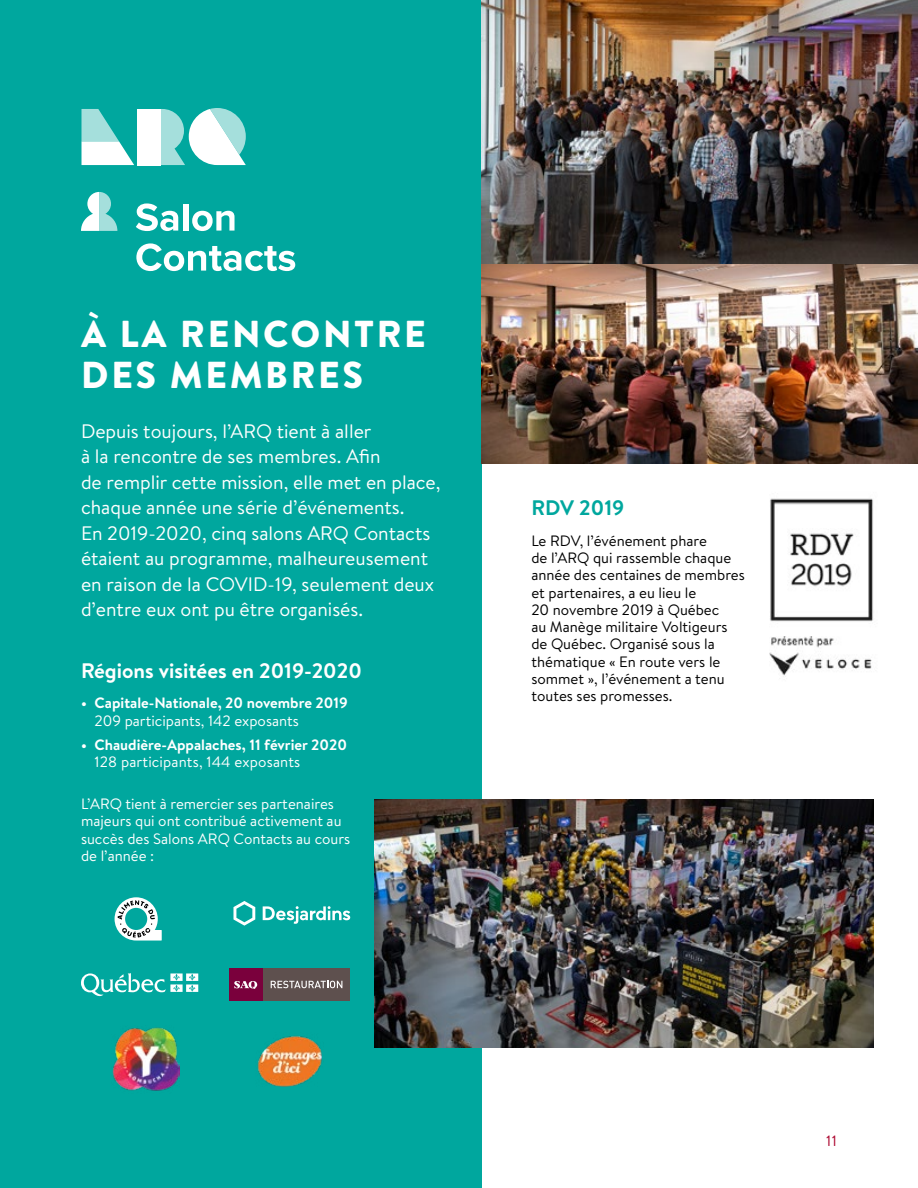
<style>
.page{position:relative;width:918px;height:1188px;background:#fff}
.page>*{position:absolute;margin:0;border:0;box-sizing:border-box;transform-origin:0 0}
.t1{font:900 37.5px/40.5px "Brandon Text";letter-spacing:.07em;color:#fff}
.t2{font:700 21px "Brandon Text";color:#fff}
.t3{font:700 21px "Brandon Text";color:#00a79e}
.t4{font:19.5px/25.5px "Brandon Text";color:#fff}
.t5{font:15px/17.2px "Brandon Text";color:#000}
.t6{font:15px/17.2px "Brandon Text";color:#fff}
.t7{font:700 15px "Brandon Text";color:#fff}
.t8{font:15px "Brandon Text";color:#ad0830}
</style>
<div class="page">
<div style="left:0;top:0;width:482px;height:1188px;background:#00a79e"></div>
<svg style="left:115px;top:897px;width:47px;height:44px"></svg>
<div style="left:229px;top:969px;width:33px;height:32px;background:#7a003c"></div>
<div style="left:264px;top:969px;width:86px;height:32px;background:#5e504e"></div>
<svg style="left:271px;top:981px;width:71px;height:7px"></svg>
<svg style="left:234px;top:981px;width:23px;height:8px"></svg>
<svg style="left:233px;top:901px;width:22px;height:25px"></svg>
<svg style="left:263px;top:906px;width:87px;height:18px"></svg>
<svg style="left:81px;top:973px;width:117px;height:23px"></svg>
<svg style="left:161px;top:108px;width:85px;height:57px"></svg>
<div style="left:137px;top:109px;width:24px;height:56px;background:#fff"></div>
<svg style="left:82px;top:109px;width:52px;height:56px"></svg>
<svg style="left:136px;top:203px;width:42px;height:28px"></svg>
<div style="left:183px;top:204px;width:5px;height:27px;background:#fff"></div>
<svg style="left:192px;top:211px;width:43px;height:20px"></svg>
<svg style="left:136px;top:243px;width:159px;height:28px"></svg>
<svg style="left:81px;top:192px;width:36px;height:39px"></svg>
<img style="left:375px;top:800px;width:499px;height:248px">
<img style="left:112px;top:1027px;width:68px;height:64px">
<img style="left:257px;top:1036px;width:65px;height:51px">
<img style="left:481px;top:0;width:437px;height:464px">
<img style="left:769px;top:498px;width:105px;height:178px">
<h1 class="t1" style="left:81px;top:313px;width:346px">À LA RENCONTRE<br>DES MEMBRES</h1>
<p class="t4" style="left:81px;top:417px;width:361px">Depuis toujours, l’ARQ tient à aller<br>à la rencontre de ses membres. Afin<br>de remplir cette mission, elle met en place, chaque année une série d’événements.<br>En 2019-2020, cinq salons ARQ Contacts étaient au programme, malheureusement en raison de la COVID-19, seulement deux d’entre eux ont pu être organisés.</p>
<p class="t2" style="left:81px;top:656px;width:282px">Régions visitées en 2019-2020</p>
<p class="t7" style="left:81px;top:693px;width:268px">• Capitale-Nationale, 20 novembre 2019</p>
<p class="t6" style="left:94px;top:711px;width:206px">209 participants, 142 exposants</p>
<p class="t7" style="left:81px;top:734px;width:268px">• Chaudière-Appalaches, 11 février 2020</p>
<p class="t6" style="left:94px;top:752px;width:207px">128 participants, 144 exposants</p>
<p class="t6" style="left:81px;top:795px;width:271px">L’ARQ tient à remercier ses partenaires majeurs qui ont contribué activement au succès des Salons ARQ Contacts au cours de l’année :</p>
<p class="t3" style="left:531px;top:493px;width:95px">RDV 2019</p>
<p class="t5" style="left:531px;top:532px;width:215px">Le RDV, l’événement phare<br>de l’ARQ qui rassemble chaque année des centaines de membres et partenaires, a eu lieu le<br>20 novembre 2019 à Québec<br>au Manège militaire Voltigeurs de Québec. Organisé sous la thématique « En route vers le sommet », l’événement a tenu toutes ses promesses.</p>
<p class="t8" style="left:826px;top:1130px;width:12px">11</p>
</div>
